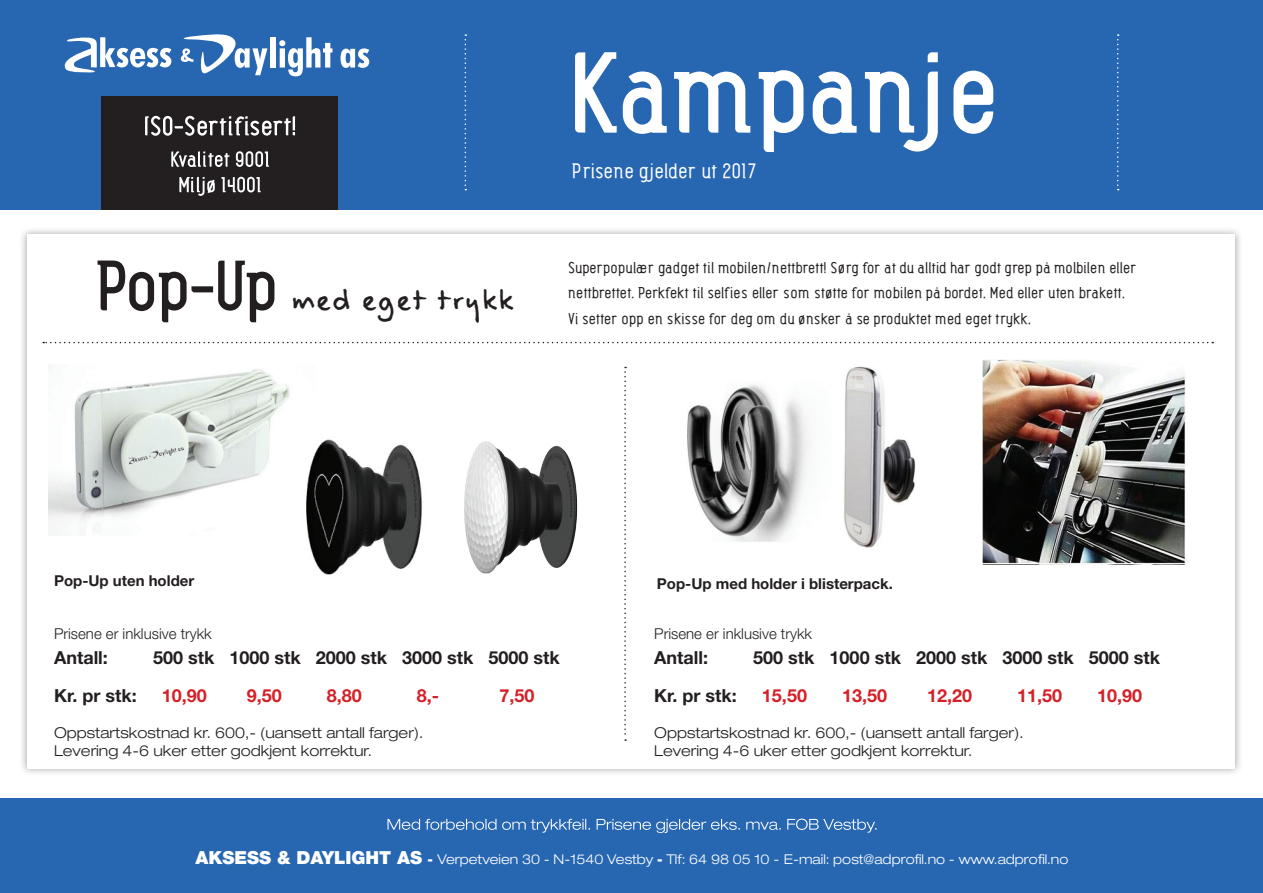
<style>
.page{position:relative;width:1263px;height:893px;background:#fff}
.page>*{position:absolute;margin:0;border:0;box-sizing:border-box;transform-origin:0 0}
.t1{font:700 94.5px "Barkpipe";color:#fff}
.t2{font:39px "Felt Tip Woman";color:#231f20}
.t3{font:700 18px "Helvetica Neue LT Std";color:#231f20}
.t4{font:700 18px "Helvetica Neue LT Std";color:#d62027}
.t5{font:500 18px "Barkpipe";color:#fff}
.t6{font:300 expanded 15px/18px "Helvetica Neue LT Std";color:#231f20}
.t7{font:300 15px "Helvetica Neue LT Std";color:#231f20}
.t8{font:700 15px "Helvetica Neue LT Std";color:#231f20}
.t9{font:500 13.5px/25.5px "Barkpipe";color:#231f20}
.t10{font:300 expanded 13.5px "Helvetica Neue LT Std";color:#fff}
.s1{font-family:"Barkpipe";font-weight:700;font-size:58.5px}
.s2{font-weight:900;font-stretch:normal;font-size:18px}
.s3{font-weight:900;font-stretch:normal}
</style>
<div class="page">
<div style="left:19px;top:226px;width:1224px;height:551px;background:#231f20;opacity:.42"></div>
<div style="left:27px;top:234px;width:1208px;height:535px;background:#fff"></div>
<div style="left:0;top:0;width:1263px;height:210px;background:#2767b2"></div>
<div style="left:0;top:798px;width:1263px;height:95px;background:#2767b2"></div>
<div style="left:101px;top:96px;width:237px;height:114px;background:#231f20"></div>
<svg style="left:179px;top:177px;width:82px;height:19px"></svg>
<svg style="left:171px;top:151px;width:98px;height:16px"></svg>
<svg style="left:145px;top:116px;width:150px;height:20px"></svg>
<div style="left:270px;top:37px;width:5px;height:31px;background:#fff"></div>
<svg style="left:279px;top:37px;width:53px;height:39px"></svg>
<svg style="left:181px;top:34px;width:86px;height:42px"></svg>
<svg style="left:65px;top:37px;width:106px;height:36px"></svg>
<svg style="left:340px;top:48px;width:29px;height:20px"></svg>
<svg style="left:465px;top:34px;width:1px;height:156px"></svg>
<svg style="left:1117px;top:34px;width:2px;height:156px"></svg>
<svg style="left:387px;top:819px;width:489px;height:14px"></svg>
<svg style="left:624px;top:367px;width:2px;height:374px"></svg>
<svg style="left:43px;top:342px;width:1170px;height:1px"></svg>
<img style="left:49px;top:369px;width:241px;height:166px">
<img style="left:982px;top:359px;width:204px;height:205px">
<img style="left:687px;top:366px;width:229px;height:182px">
<img style="left:464px;top:441px;width:114px;height:133px">
<img style="left:285px;top:425px;width:137px;height:150px">
<img style="left:127px;top:444px;width:57px;height:22px">
<h1 class="t1" style="left:568px;top:23px;width:432px">Kampanje</h1>
<h3 class="t5" style="left:572px;top:159px;width:186px">Prisene gjelder ut 2017</h3>
<h2 class="t2" style="left:97px;top:278px;width:419px"><span class="s1">Pop-Up</span> med eget trykk</h2>
<p class="t9" style="left:568px;top:255px;width:571px">Superpopulær gadget til mobilen/nettbrett! Sørg for at du alltid har godt grep på molbilen eller nettbrettet. Perkfekt til selfies eller som støtte for mobilen på bordet. Med eller uten brakett.<br>Vi setter opp en skisse for deg om du ønsker å se produktet med eget trykk.</p>
<p class="t8" style="left:54px;top:571px;width:142px">Pop-Up uten holder</p>
<p class="t8" style="left:657px;top:574px;width:238px">Pop-Up med holder i blisterpack.</p>
<p class="t7" style="left:54px;top:624px;width:159px">Prisene er inklusive trykk</p>
<h3 class="t3" style="left:54px;top:647px;width:55px">Antall:</h3>
<h3 class="t3" style="left:153px;top:647px;width:408px">500 stk 1000 stk 2000 stk 3000 stk 5000 stk</h3>
<h3 class="t3" style="left:54px;top:684px;width:84px">Kr. pr stk:</h3>
<h3 class="t4" style="left:162px;top:684px;width:47px">10,90</h3>
<h3 class="t4" style="left:247px;top:684px;width:37px">9,50</h3>
<h3 class="t4" style="left:327px;top:684px;width:37px">8,80</h3>
<h3 class="t4" style="left:417px;top:684px;width:24px">8,-</h3>
<h3 class="t4" style="left:499px;top:684px;width:37px">7,50</h3>
<p class="t6" style="left:54px;top:723px;width:371px">Oppstartskostnad kr. 600,- (uansett antall farger).<br>Levering 4-6 uker etter godkjent korrektur.</p>
<p class="t7" style="left:654px;top:624px;width:159px">Prisene er inklusive trykk</p>
<h3 class="t3" style="left:654px;top:647px;width:55px">Antall:</h3>
<h3 class="t3" style="left:753px;top:647px;width:408px">500 stk 1000 stk 2000 stk 3000 stk 5000 stk</h3>
<h3 class="t3" style="left:654px;top:684px;width:84px">Kr. pr stk:</h3>
<h3 class="t4" style="left:762px;top:684px;width:47px">15,50</h3>
<h3 class="t4" style="left:842px;top:684px;width:47px">13,50</h3>
<h3 class="t4" style="left:927px;top:684px;width:47px">12,20</h3>
<h3 class="t4" style="left:1017px;top:684px;width:47px">11,50</h3>
<h3 class="t4" style="left:1097px;top:684px;width:47px">10,90</h3>
<p class="t6" style="left:654px;top:723px;width:371px">Oppstartskostnad kr. 600,- (uansett antall farger).<br>Levering 4-6 uker etter godkjent korrektur.</p>
<p class="t10" style="left:196px;top:851px;width:874px"><span class="s2">AKSESS &amp; DAYLIGHT AS</span> <span class="s3">-</span> Verpetveien 30 - N-1540 Vestby <span class="s3">-</span> Tlf: 64 98 05 10 - E-mail: post@adprofil.no - www.adprofil.no</p>
</div>
